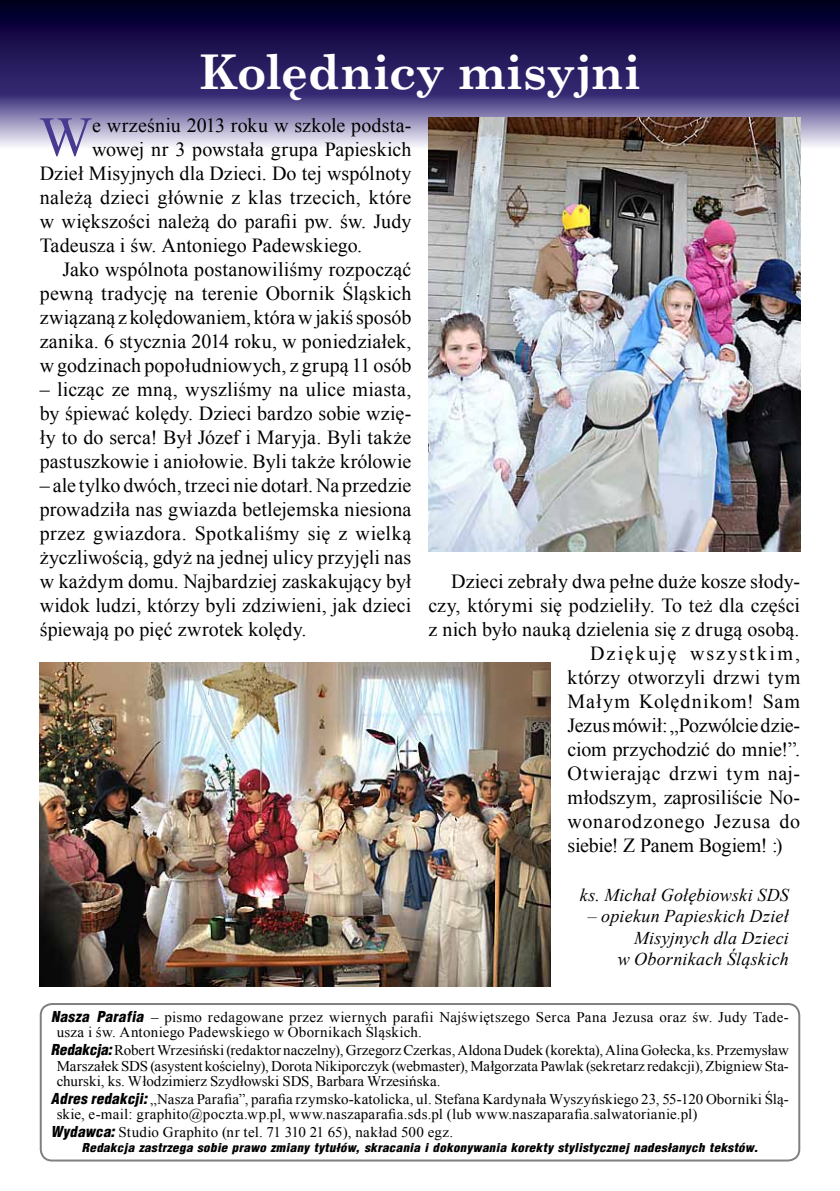
<style>
.page{position:relative;width:840px;height:1191px;background:#fff}
.page>*{position:absolute;margin:0;border:0;box-sizing:border-box;transform-origin:0 0}
.t1{font:56.2px "Times New Roman";color:#473a91}
.t2{font:700 48px "Century Schoolbook";letter-spacing:-.005em;color:#fff}
.t3{font:20px/24px "Times New Roman";letter-spacing:.01em;color:#000;text-align:justify}
.t4{font:20px "Times New Roman";letter-spacing:-.02em;color:#000}
.t5{font:20px "Times New Roman";letter-spacing:-.01em;color:#000}
.t6{font:20px "Times New Roman";letter-spacing:.035em;color:#000}
.t7{font:20px "Times New Roman";letter-spacing:-.015em;color:#000}
.t8{font:20px "Times New Roman";letter-spacing:.04em;color:#000}
.t9{font:20px "Times New Roman";letter-spacing:.05em;color:#000}
.t10{font:20px "Times New Roman";letter-spacing:.095em;color:#000}
.t11{font:italic 18px/21.6px "Times New Roman";letter-spacing:.01em;color:#000;text-align:right}
.t12{font:14.8px/15.4px "Times New Roman";letter-spacing:.015em;color:#000}
.t13{font:italic 900 12px "Switzerland Cond";letter-spacing:.025em;color:#000;scale:1.1 1}
.s1{font-family:"Switzerland Cond";font-weight:900;font-style:italic}
</style>
<div class="page">
<div style="left:40px;top:1003px;width:759px;height:158px;border:2px solid #808080;border-radius:11px"></div>
<svg style="left:0;top:0;width:839px;height:148px;background:#3c336a"></svg>
<img style="left:428px;top:118px;width:371px;height:433px">
<img style="left:40px;top:662px;width:510px;height:324px">
<h2 class="t2" style="left:199px;top:43px;width:443px">Kolędnicy misyjni</h2>
<h1 class="t1" style="left:39px;top:99px;width:55px">W</h1>
<p class="t3" style="left:92px;top:113px;width:321px">e wrześniu 2013 roku w szkole podsta-</p>
<p class="t3" style="left:92px;top:137px;width:320px">wowej nr 3 powstała grupa Papieskich</p>
<p class="t3" style="left:40px;top:161px;width:373px">Dzieł Misyjnych dla Dzieci. Do tej wspólnoty</p>
<p class="t3" style="left:40px;top:185px;width:373px">należą dzieci głównie z klas trzecich, które</p>
<p class="t3" style="left:40px;top:209px;width:373px">w większości należą do parafii pw. św. Judy</p>
<p class="t3" style="left:40px;top:233px;width:324px">Tadeusza i św. Antoniego Padewskiego.</p>
<p class="t3" style="left:62px;top:257px;width:350px">Jako wspólnota postanowiliśmy rozpocząć</p>
<p class="t3" style="left:40px;top:281px;width:373px">pewną tradycję na terenie Obornik Śląskich</p>
<p class="t3" style="left:40px;top:305px;width:373px">związaną z kolędowaniem, która w jakiś sposób</p>
<p class="t3" style="left:40px;top:329px;width:373px">zanika. 6 stycznia 2014 roku, w poniedziałek,</p>
<p class="t3" style="left:40px;top:353px;width:373px">w godzinach popołudniowych, z grupą 11 osób</p>
<p class="t3" style="left:40px;top:377px;width:373px">– licząc ze mną, wyszliśmy na ulice miasta, by śpiewać kolędy. Dzieci bardzo sobie wzię&shy;ły to do serca! Był Józef i Maryja. Byli także pastuszkowie i aniołowie. Byli także królowie</p>
<p class="t3" style="left:40px;top:473px;width:373px">– ale tylko dwóch, trzeci nie dotarł. Na przedzie prowadziła nas gwiazda betlejemska niesiona przez gwiazdora. Spotkaliśmy się z wielką życzliwością, gdyż na jednej ulicy przyjęli nas w każdym domu. Najbardziej zaskakujący był widok ludzi, którzy byli zdziwieni, jak dzieci śpiewają po pięć zwrotek kolędy.</p>
<p class="t3" style="left:451px;top:569px;width:350px">Dzieci zebrały dwa pełne duże kosze słody-</p>
<p class="t3" style="left:428px;top:593px;width:373px">czy, którymi się podzieliły. To też dla części</p>
<p class="t3" style="left:428px;top:617px;width:372px">z nich było nauką dzielenia się z drugą osobą.</p>
<p class="t10" style="left:590px;top:640px;width:211px">Dziękuję wszystkim,</p>
<p class="t3" style="left:567px;top:665px;width:234px">którzy otworzyli drzwi tym</p>
<p class="t9" style="left:567px;top:688px;width:234px">Małym Kolędnikom! Sam</p>
<p class="t4" style="left:567px;top:712px;width:234px">Jezus mówił: „Pozwólcie dzie-</p>
<p class="t5" style="left:567px;top:736px;width:234px">ciom przychodzić do mnie!”.</p>
<p class="t6" style="left:567px;top:760px;width:234px">Otwierając drzwi tym naj-</p>
<p class="t3" style="left:567px;top:785px;width:234px">młodszym, zaprosiliście No-</p>
<p class="t8" style="left:567px;top:808px;width:234px">wonarodzonego Jezusa do</p>
<p class="t7" style="left:567px;top:832px;width:216px">siebie! Z Panem Bogiem! :)</p>
<p class="t11" style="left:579px;top:883px;width:210px">ks. Michał Gołębiowski SDS</p>
<p class="t11" style="left:587px;top:905px;width:202px">– opiekun Papieskich Dzieł<br>Misyjnych dla Dzieci<br>w Obornikach Śląskich</p>
<p class="t12" style="left:57px;top:1009px;width:733px;text-indent:-6px"><span class="s1">Nasza Parafia</span> – pismo redagowane przez wiernych parafii Najświętszego Serca Pana Jezusa oraz św. Judy Tade&shy;usza i św. Antoniego Padewskiego w Obornikach Śląskich.</p>
<p class="t12" style="left:57px;top:1042px;width:733px;text-align:justify;text-indent:-6px"><span class="s1">Redakcja:</span>RobertWrzesiński(redaktor naczelny),GrzegorzCzerkas,AldonaDudek (korekta),AlinaGołecka, ks.Przemysław Marszałek SDS (asystent kościelny), Dorota Nikiporczyk (webmaster),Małgorzata Pawlak (sekretarz redakcji),Zbigniew Sta&shy;churski, ks. Włodzimierz Szydłowski SDS, Barbara Wrzesińska.</p>
<p class="t12" style="left:57px;top:1091px;width:733px;text-indent:-6px"><span class="s1">Adres redakcji:</span> „Nasza Parafia”, parafia rzymsko-katolicka, ul. Stefana Kardynała Wyszyńskiego 23, 55-120 Oborniki Ślą&shy;skie, e-mail: graphito@poczta.wp.pl, www.naszaparafia.sds.pl (lub www.naszaparafia.salwatorianie.pl)</p>
<p class="t12" style="left:51px;top:1124px;width:403px"><span class="s1">Wydawca:</span> Studio Graphito (nr tel. 71 310 21 65), nakład 500 egz.</p>
<p class="t13" style="left:82px;top:1139px;width:616px">Redakcja zastrzega sobie prawo zmiany tytu³ów, skracania i dokonywania korekty stylistycznej nades³anych tekstów.</p>
</div>
